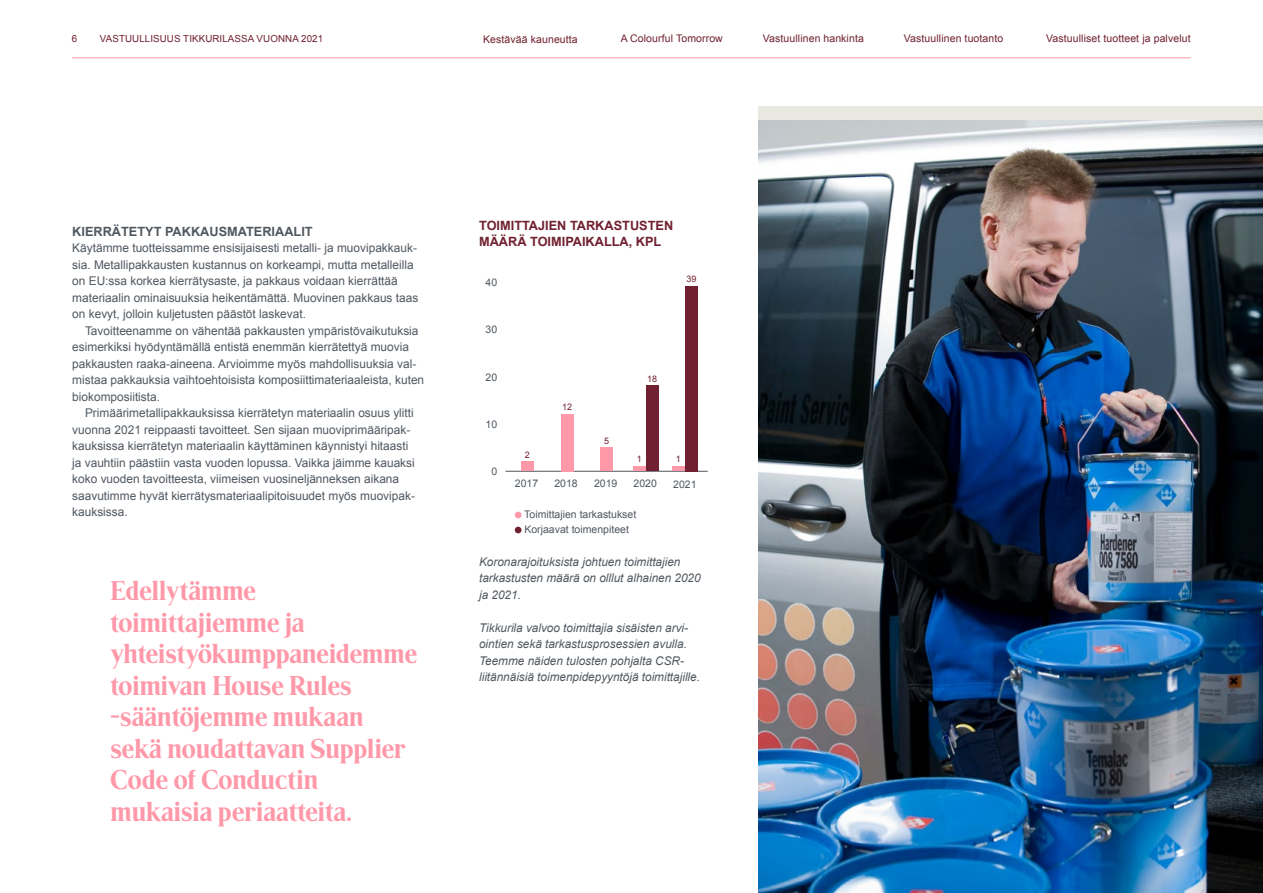
<style>
.page{position:relative;width:1263px;height:893px;background:#fff}
.page>*{position:absolute;margin:0;border:0;box-sizing:border-box;transform-origin:0 0}
.t1{font:27px/31.5px "Tikkurila Consumer Serif";color:#ff98a8}
.t2{font:700 12.75px/15.3px "Arial";color:#702030}
.t3{font:700 12.75px "Arial";color:#505860}
.t4{font:12px/16.5px "Arial";color:#505860}
.t5{font:italic 12px/16.5px "Arial";color:#505860}
.t6{font:10.5px "Arial";letter-spacing:.01em;color:#702030}
.t7{font:10.5px/15px "Arial";color:#505860}
.t8{font:9.75px "Arial";letter-spacing:.01em;color:#702030}
.t9{font:9px "Arial";color:#702030}
</style>
<div class="page">
<hr style="left:72px;top:58px;width:1119px;height:1px;background:#ff98a8">
<img style="left:759px;top:120px;width:504px;height:773px">
<hr style="left:505px;top:471px;width:203px;height:1px;background:#505860">
<div style="left:600px;top:448px;width:13px;height:23px;background:#ff98a8"></div>
<div style="left:561px;top:414px;width:12px;height:57px;background:#ff98a8"></div>
<div style="left:521px;top:462px;width:13px;height:9px;background:#ff98a8"></div>
<hr style="left:633px;top:467px;width:13px;height:4px;background:#ff98a8">
<div style="left:646px;top:386px;width:13px;height:85px;background:#702030"></div>
<hr style="left:672px;top:467px;width:13px;height:4px;background:#ff98a8">
<div style="left:685px;top:286px;width:13px;height:185px;background:#702030"></div>
<svg style="left:515px;top:512px;width:6px;height:6px"></svg>
<svg style="left:515px;top:527px;width:6px;height:6px"></svg>
<p class="t8" style="left:72px;top:32px;width:7px">6</p>
<p class="t8" style="left:100px;top:32px;width:225px">VASTUULLISUUS TIKKURILASSA VUONNA 2021</p>
<p class="t6" style="left:483px;top:32px;width:96px">Kestävää kauneutta</p>
<p class="t6" style="left:621px;top:32px;width:104px">A Colourful Tomorrow</p>
<p class="t6" style="left:763px;top:32px;width:102px">Vastuullinen hankinta</p>
<p class="t6" style="left:904px;top:32px;width:101px">Vastuullinen tuotanto</p>
<p class="t6" style="left:1046px;top:32px;width:146px">Vastuulliset tuotteet ja palvelut</p>
<p class="t3" style="left:72px;top:223px;width:242px">KIERRÄTETYT PAKKAUSMATERIAALIT</p>
<p class="t4" style="left:72px;top:240px;width:347px">Käytämme tuotteissamme ensisijaisesti metalli- ja muovipakkauk&shy;sia. Metallipakkausten kustannus on korkeampi, mutta metalleilla on EU:ssa korkea kierrätysaste, ja pakkaus voidaan kierrättää materiaalin ominaisuuksia heikentämättä. Muovinen pakkaus taas on kevyt, jolloin kuljetusten päästöt laskevat.</p>
<p class="t4" style="left:72px;top:322px;width:353px;text-indent:13px">Tavoitteenamme on vähentää pakkausten ympäristövaikutuksia esimerkiksi hyödyntämällä entistä enemmän kierrätettyä muovia pakkausten raaka-aineena. Arvioimme myös mahdollisuuksia val&shy;mistaa pakkauksia vaihtoehtoisista komposiittimateriaaleista, kuten biokomposiitista.</p>
<p class="t4" style="left:72px;top:405px;width:344px;text-indent:13px">Primäärimetallipakkauksissa kierrätetyn materiaalin osuus ylitti vuonna 2021 reippaasti tavoitteet. Sen sijaan muoviprimääripak&shy;kauksissa kierrätetyn materiaalin käyttäminen käynnistyi hitaasti ja vauhtiin päästiin vasta vuoden lopussa. Vaikka jäimme kauaksi koko vuoden tavoitteesta, viimeisen vuosineljänneksen aikana saavutimme hyvät kierrätysmateriaalipitoisuudet myös muovipak&shy;kauksissa.</p>
<h1 class="t1" style="left:111px;top:575px;width:308px">Edellytämme toimittajiemme ja yhteistyökumppaneidemme toimivan House Rules -sääntöjemme mukaan sekä noudattavan Supplier<br>Code of Conductin mukaisia periaatteita.</h1>
<p class="t2" style="left:479px;top:219px;width:196px">TOIMITTAJIEN TARKASTUSTEN<br>MÄÄRÄ TOIMIPAIKALLA, KPL</p>
<p class="t7" style="left:486px;top:275px;width:13px">40</p>
<p class="t7" style="left:486px;top:322px;width:13px">30</p>
<p class="t7" style="left:486px;top:369px;width:13px">20</p>
<p class="t7" style="left:486px;top:417px;width:13px">10</p>
<p class="t7" style="left:491px;top:464px;width:7px">0</p>
<p class="t7" style="left:524px;top:507px;width:114px">Toimittajien tarkastukset<br>Korjaavat toimenpiteet</p>
<p class="t5" style="left:479px;top:553px;width:223px">Koronarajoituksista johtuen toimittajien tarkastusten määrä on olllut alhainen 2020 ja 2021.</p>
<p class="t5" style="left:479px;top:619px;width:222px">Tikkurila valvoo toimittajia sisäisten arvi&shy;ointien sekä tarkastusprosessien avulla.<br>Teemme näiden tulosten pohjalta CSR&shy;liitännäisiä toimenpidepyyntöjä toimittajille.</p>
<p class="t9" style="left:686px;top:273px;width:12px">39</p>
<p class="t9" style="left:647px;top:372px;width:12px">18</p>
<p class="t9" style="left:562px;top:401px;width:12px">12</p>
<p class="t9" style="left:604px;top:434px;width:7px">5</p>
<p class="t9" style="left:525px;top:449px;width:7px">2</p>
<p class="t9" style="left:676px;top:453px;width:7px">1</p>
<p class="t9" style="left:637px;top:453px;width:7px">1</p>
<p class="t7" style="left:515px;top:476px;width:25px">2017</p>
<p class="t7" style="left:554px;top:476px;width:25px">2018</p>
<p class="t7" style="left:594px;top:476px;width:25px">2019</p>
<p class="t7" style="left:634px;top:476px;width:25px">2020</p>
<p class="t7" style="left:673px;top:477px;width:25px">2021</p>
</div>
